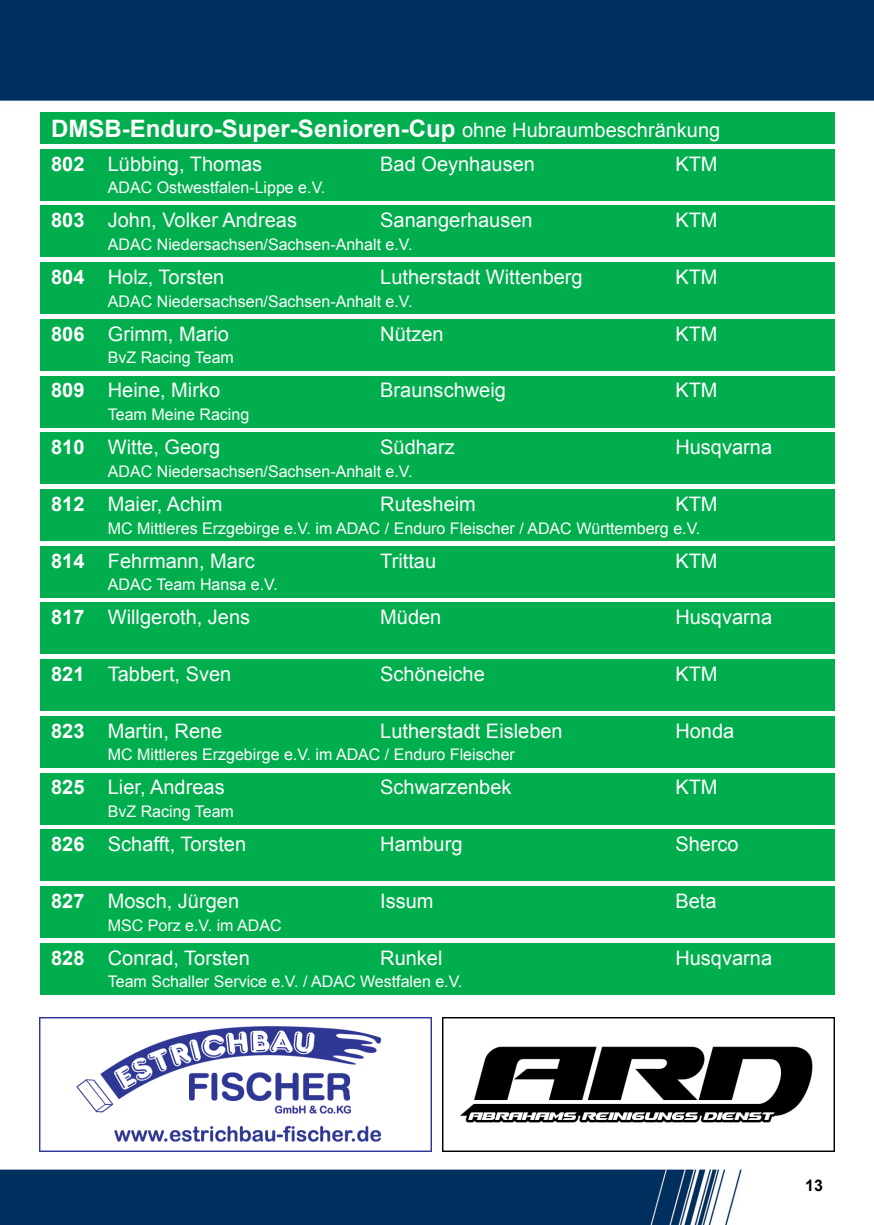
<style>
.page{position:relative;width:874px;height:1225px;background:#fff}
.page>*{position:absolute;margin:0;border:0;box-sizing:border-box;transform-origin:0 0}
.t1{font:700 24px "Arial";color:#fff}
.t2{font:20px "Arial";color:#fff}
.t3{font:16px "Arial";color:#fff}
.t4{font:700 16px "Arial";color:#000}
.s1{font-weight:400;font-size:20px}
.s2{font-weight:700}
</style>
<div class="page">
<img style="left:0;top:0;width:873px;height:1225px">
<div style="left:40px;top:149px;width:793px;height:51px;background:#00ae4d"></div>
<div style="left:40px;top:206px;width:793px;height:51px;background:#00ae4d"></div>
<div style="left:40px;top:262px;width:793px;height:52px;background:#00ae4d"></div>
<div style="left:40px;top:319px;width:793px;height:51px;background:#00ae4d"></div>
<div style="left:40px;top:376px;width:793px;height:51px;background:#00ae4d"></div>
<div style="left:40px;top:433px;width:793px;height:51px;background:#00ae4d"></div>
<div style="left:40px;top:489px;width:793px;height:51px;background:#00ae4d"></div>
<div style="left:40px;top:546px;width:793px;height:51px;background:#00ae4d"></div>
<div style="left:40px;top:603px;width:793px;height:51px;background:#00ae4d"></div>
<div style="left:40px;top:659px;width:793px;height:51px;background:#00ae4d"></div>
<div style="left:40px;top:716px;width:793px;height:51px;background:#00ae4d"></div>
<div style="left:40px;top:773px;width:793px;height:51px;background:#00ae4d"></div>
<div style="left:40px;top:829px;width:793px;height:51px;background:#00ae4d"></div>
<div style="left:40px;top:886px;width:793px;height:51px;background:#00ae4d"></div>
<div style="left:40px;top:112px;width:793px;height:31px;background:#00ae4d"></div>
<div style="left:40px;top:943px;width:793px;height:51px;background:#00ae4d"></div>
<img style="left:40px;top:1018px;width:391px;height:133px">
<img style="left:442px;top:1018px;width:391px;height:133px">
<p class="t1" style="left:51px;top:112px;width:670px">DMSB-Enduro-Super-Senioren-Cup <span class="s1">ohne Hubraumbeschränkung</span></p>
<p class="t2" style="left:51px;top:150px;width:212px"><span class="s2">802</span> Lübbing, Thomas</p>
<p class="t2" style="left:380px;top:150px;width:156px">Bad Oeynhausen</p>
<p class="t2" style="left:675px;top:150px;width:44px">KTM</p>
<p class="t3" style="left:108px;top:177px;width:219px">ADAC Ostwestfalen-Lippe e.V.</p>
<p class="t2" style="left:51px;top:207px;width:247px"><span class="s2">803</span> John, Volker Andreas</p>
<p class="t2" style="left:380px;top:207px;width:154px">Sanangerhausen</p>
<p class="t2" style="left:675px;top:207px;width:44px">KTM</p>
<p class="t3" style="left:108px;top:234px;width:306px">ADAC Niedersachsen/Sachsen-Anhalt e.V.</p>
<p class="t2" style="left:51px;top:264px;width:175px"><span class="s2">804</span> Holz, Torsten</p>
<p class="t2" style="left:380px;top:264px;width:204px">Lutherstadt Wittenberg</p>
<p class="t2" style="left:675px;top:264px;width:44px">KTM</p>
<p class="t3" style="left:108px;top:291px;width:306px">ADAC Niedersachsen/Sachsen-Anhalt e.V.</p>
<p class="t2" style="left:51px;top:321px;width:179px"><span class="s2">806</span> Grimm, Mario</p>
<p class="t2" style="left:380px;top:321px;width:65px">Nützen</p>
<p class="t2" style="left:675px;top:321px;width:44px">KTM</p>
<p class="t3" style="left:108px;top:347px;width:127px">BvZ Racing Team</p>
<p class="t2" style="left:51px;top:377px;width:170px"><span class="s2">809</span> Heine, Mirko</p>
<p class="t2" style="left:380px;top:377px;width:127px">Braunschweig</p>
<p class="t2" style="left:675px;top:377px;width:44px">KTM</p>
<p class="t3" style="left:108px;top:404px;width:143px">Team Meine Racing</p>
<p class="t2" style="left:51px;top:434px;width:170px"><span class="s2">810</span> Witte, Georg</p>
<p class="t2" style="left:380px;top:434px;width:76px">Südharz</p>
<p class="t2" style="left:675px;top:434px;width:98px">Husqvarna</p>
<p class="t3" style="left:108px;top:461px;width:306px">ADAC Niedersachsen/Sachsen-Anhalt e.V.</p>
<p class="t2" style="left:51px;top:491px;width:173px"><span class="s2">812</span> Maier, Achim</p>
<p class="t2" style="left:380px;top:491px;width:97px">Rutesheim</p>
<p class="t2" style="left:675px;top:491px;width:44px">KTM</p>
<p class="t3" style="left:108px;top:517px;width:593px">MC Mittleres Erzgebirge e.V. im ADAC / Enduro Fleischer / ADAC Württemberg e.V.</p>
<p class="t2" style="left:51px;top:547px;width:205px"><span class="s2">814</span> Fehrmann, Marc</p>
<p class="t2" style="left:380px;top:547px;width:57px">Trittau</p>
<p class="t2" style="left:675px;top:547px;width:44px">KTM</p>
<p class="t3" style="left:108px;top:574px;width:171px">ADAC Team Hansa e.V.</p>
<p class="t2" style="left:51px;top:604px;width:200px"><span class="s2">817</span> Willgeroth, Jens</p>
<p class="t2" style="left:380px;top:604px;width:63px">Müden</p>
<p class="t2" style="left:675px;top:604px;width:98px">Husqvarna</p>
<p class="t2" style="left:51px;top:661px;width:182px"><span class="s2">821</span> Tabbert, Sven</p>
<p class="t2" style="left:380px;top:661px;width:106px">Schöneiche</p>
<p class="t2" style="left:675px;top:661px;width:44px">KTM</p>
<p class="t2" style="left:51px;top:717px;width:173px"><span class="s2">823</span> Martin, Rene</p>
<p class="t2" style="left:380px;top:717px;width:184px">Lutherstadt Eisleben</p>
<p class="t2" style="left:675px;top:717px;width:60px">Honda</p>
<p class="t3" style="left:108px;top:744px;width:408px">MC Mittleres Erzgebirge e.V. im ADAC / Enduro Fleischer</p>
<p class="t2" style="left:51px;top:774px;width:175px"><span class="s2">825</span> Lier, Andreas</p>
<p class="t2" style="left:380px;top:774px;width:133px">Schwarzenbek</p>
<p class="t2" style="left:675px;top:774px;width:44px">KTM</p>
<p class="t3" style="left:108px;top:801px;width:127px">BvZ Racing Team</p>
<p class="t2" style="left:51px;top:831px;width:196px"><span class="s2">826</span> Schafft, Torsten</p>
<p class="t2" style="left:380px;top:831px;width:84px">Hamburg</p>
<p class="t2" style="left:675px;top:831px;width:65px">Sherco</p>
<p class="t2" style="left:51px;top:887px;width:189px"><span class="s2">827</span> Mosch, Jürgen</p>
<p class="t2" style="left:380px;top:887px;width:55px">Issum</p>
<p class="t2" style="left:675px;top:887px;width:43px">Beta</p>
<p class="t3" style="left:108px;top:914px;width:175px">MSC Porz e.V. im ADAC</p>
<p class="t2" style="left:51px;top:944px;width:200px"><span class="s2">828</span> Conrad, Torsten</p>
<p class="t2" style="left:380px;top:944px;width:64px">Runkel</p>
<p class="t2" style="left:675px;top:944px;width:98px">Husqvarna</p>
<p class="t3" style="left:108px;top:971px;width:356px">Team Schaller Service e.V. / ADAC Westfalen e.V.</p>
<p class="t4" style="left:804px;top:1175px;width:19px">13</p>
</div>
